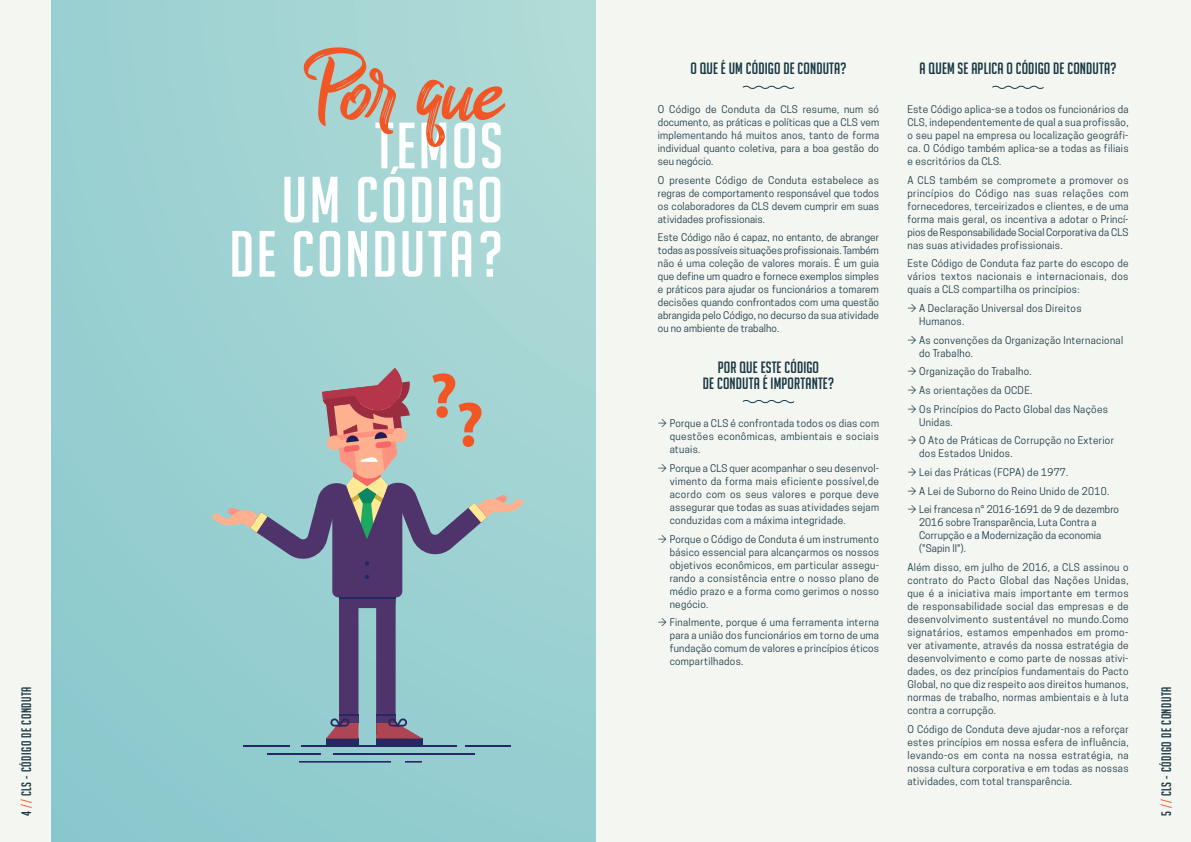
<style>
.page{position:relative;width:1191px;height:842px;background:#f4f6f2}
.page>*{position:absolute;margin:0;border:0;box-sizing:border-box;transform-origin:0 0}
.t1{font:100.3px "Billy Ohio";color:#f15624}
.t2{font:63.7px/54.2px "Big Noodle Titling";letter-spacing:.04em;color:#fff;text-align:right}
.t3{font:16px/16px "Big Noodle Titling";letter-spacing:.01em;color:#193843;text-align:center}
.t4{font:13.4px "Big Noodle Titling";letter-spacing:.04em;color:#193843}
.t5{font:10px/13px "Cooper Hewitt";letter-spacing:.03em;color:#193843;text-align:justify}
.t6{font:10px/13px "Cooper Hewitt";letter-spacing:.01em;color:#193843}
.s1{font-family:"Brush Script";font-size:85px}
.s2{color:#f15624}
</style>
<div class="page">
<div style="left:51px;top:0;width:544px;height:842px;background:linear-gradient(to bottom,#a8d7d5,#8fcace)"></div>
<svg style="left:742px;top:85px;width:53px;height:4px"></svg>
<svg style="left:742px;top:400px;width:53px;height:4px"></svg>
<svg style="left:992px;top:85px;width:52px;height:4px"></svg>
<div style="left:376px;top:588px;width:19px;height:144px;background:#4e346b;border-radius:10px"></div>
<div style="left:339px;top:588px;width:19px;height:144px;background:#4e346b;border-radius:10px"></div>
<div style="left:376px;top:739px;width:47px;height:6px;background:#262763"></div>
<div style="left:326px;top:739px;width:32px;height:6px;background:#262763"></div>
<svg style="left:376px;top:714px;width:47px;height:25px"></svg>
<svg style="left:326px;top:714px;width:32px;height:25px"></svg>
<hr style="left:302px;top:745px;width:155px;height:2px;background:#262763">
<hr style="left:243px;top:745px;width:47px;height:2px;background:#262763">
<hr style="left:465px;top:745px;width:45px;height:2px;background:#262763">
<hr style="left:333px;top:753px;width:142px;height:2px;background:#262763">
<hr style="left:267px;top:753px;width:53px;height:2px;background:#262763">
<hr style="left:299px;top:761px;width:92px;height:2px;background:#262763">
<svg style="left:405px;top:761px;width:16px;height:2px"></svg>
<svg style="left:212px;top:368px;width:311px;height:240px;background:#98adb4"></svg>
<p class="t1" style="left:303px;top:31px;width:202px">Por qu<span class="s1">e</span></p>
<p class="t3" style="left:690px;top:61px;width:158px">O QUE É UM CÓDIGO DE CONDUTA?</p>
<p class="t5" style="left:658px;top:103px;width:223px">O Código de Conduta da CLS resume, num só documento, as práticas e políticas que a CLS vem implementando há muitos anos, tanto de forma individual quanto coletiva, para a boa gestão do seu negócio.</p>
<p class="t5" style="left:658px;top:173px;width:223px">O presente Código de Conduta estabelece as regras de comportamento responsável que todos os colaboradores da CLS devem cumprir em suas atividades profissionais.</p>
<p class="t5" style="left:658px;top:231px;width:223px">Este Código não é capaz, no entanto, de abranger todas as possíveis situações profissionais. Também não é uma coleção de valores morais. É um guia que define um quadro e fornece exemplos simples e práticos para ajudar os funcionários a tomarem decisões quando confrontados com uma questão abrangida pelo Código, no decurso da sua atividade ou no ambiente de trabalho.</p>
<p class="t3" style="left:703px;top:359px;width:133px">POR QUE ESTE CÓDIGO<br>DE CONDUTA É IMPORTANTE?</p>
<p class="t5" style="left:669px;top:417px;width:211px;text-indent:-12px">→ Porque a CLS é confrontada todos os dias com questões econômicas, ambientais e sociais atuais.</p>
<p class="t5" style="left:669px;top:462px;width:211px;text-indent:-12px">→ Porque a CLS quer acompanhar o seu desenvol&shy;vimento da forma mais eficiente possível,de acordo com os seus valores e porque deve assegurar que todas as suas atividades sejam conduzidas com a máxima integridade.</p>
<p class="t5" style="left:669px;top:532px;width:211px;text-indent:-12px">→ Porque o Código de Conduta é um instrumento básico essencial para alcançarmos os nossos objetivos econômicos, em particular assegu&shy;rando a consistência entre o nosso plano de médio prazo e a forma como gerimos o nosso negócio.</p>
<p class="t5" style="left:669px;top:616px;width:211px;text-indent:-12px">→ Finalmente, porque é uma ferramenta interna para a união dos funcionários em torno de uma fundação comum de valores e princípios éticos compartilhados.</p>
<p class="t3" style="left:919px;top:61px;width:198px">A QUEM SE APLICA O CÓDIGO DE CONDUTA?</p>
<p class="t5" style="left:907px;top:103px;width:223px">Este Código aplica-se a todos os funcionários da CLS, independentemente de qual a sua profissão, o seu papel na empresa ou localização geográfi&shy;ca. O Código também aplica-se a todas as filiais e escritórios da CLS.</p>
<p class="t5" style="left:907px;top:173px;width:223px">A CLS também se compromete a promover os princípios do Código nas suas relações com fornecedores, terceirizados e clientes, e de uma forma mais geral, os incentiva a adotar o Princí&shy;pios de Responsabilidade Social Corporativa da CLS nas suas atividades profissionais.</p>
<p class="t5" style="left:907px;top:257px;width:223px">Este Código de Conduta faz parte do escopo de vários textos nacionais e internacionais, dos quais a CLS compartilha os princípios:</p>
<p class="t5" style="left:919px;top:302px;width:164px;text-indent:-12px">→ A Declaração Universal dos Direitos<br>Humanos.</p>
<p class="t5" style="left:919px;top:333px;width:205px;text-indent:-12px">→ As convenções da Organização Internacional do Trabalho.</p>
<p class="t5" style="left:907px;top:365px;width:126px">→ Organização do Trabalho.</p>
<p class="t5" style="left:907px;top:384px;width:126px">→ As orientações da OCDE.</p>
<p class="t5" style="left:919px;top:402px;width:190px;text-indent:-12px">→ Os Princípios do Pacto Global das Nações<br>Unidas.</p>
<p class="t5" style="left:919px;top:434px;width:196px;text-indent:-12px">→ O Ato de Práticas de Corrupção no Exterior dos Estados Unidos.</p>
<p class="t5" style="left:907px;top:466px;width:162px">→ Lei das Práticas (FCPA) de 1977.</p>
<p class="t5" style="left:907px;top:484px;width:203px">→ A Lei de Suborno do Reino Unido de 2010.</p>
<p class="t6" style="left:919px;top:503px;width:201px;text-indent:-12px">→ Lei francesa n° 2016-1691 de 9 de dezembro 2016 sobre Transparência, Luta Contra a Corrupção e a Modernização da economia ("Sapin II").</p>
<p class="t5" style="left:907px;top:561px;width:223px">Além disso, em julho de 2016, a CLS assinou o contrato do Pacto Global das Nações Unidas, que é a iniciativa mais importante em termos de responsabilidade social das empresas e de desenvolvimento sustentável no mundo.Como signatários, estamos empenhados em promo&shy;ver ativamente, através da nossa estratégia de desenvolvimento e como parte de nossas ativi&shy;dades, os dez princípios fundamentais do Pacto Global, no que diz respeito aos direitos humanos, normas de trabalho, normas ambientais e à luta contra a corrupção.</p>
<p class="t5" style="left:907px;top:722px;width:223px">O Código de Conduta deve ajudar-nos a reforçar estes princípios em nossa esfera de influência, levando-os em conta na nossa estratégia, na nossa cultura corporativa e em todas as nossas atividades, com total transparência.</p>
<p class="t2" style="left:229px;top:119px;width:275px">TEMOS<br>UM CÓDIGO<br>DE CONDUTA ?</p>
<h3 class="t4" style="left:19px;top:816px;width:131px;rotate:-90deg">4 <span class="s2">//</span> CLS - CÓDIGO DE CONDUTA</h3>
<h3 class="t4" style="left:1159px;top:816px;width:131px;rotate:-90deg">5 <span class="s2">//</span> CLS - CÓDIGO DE CONDUTA</h3>
</div>
